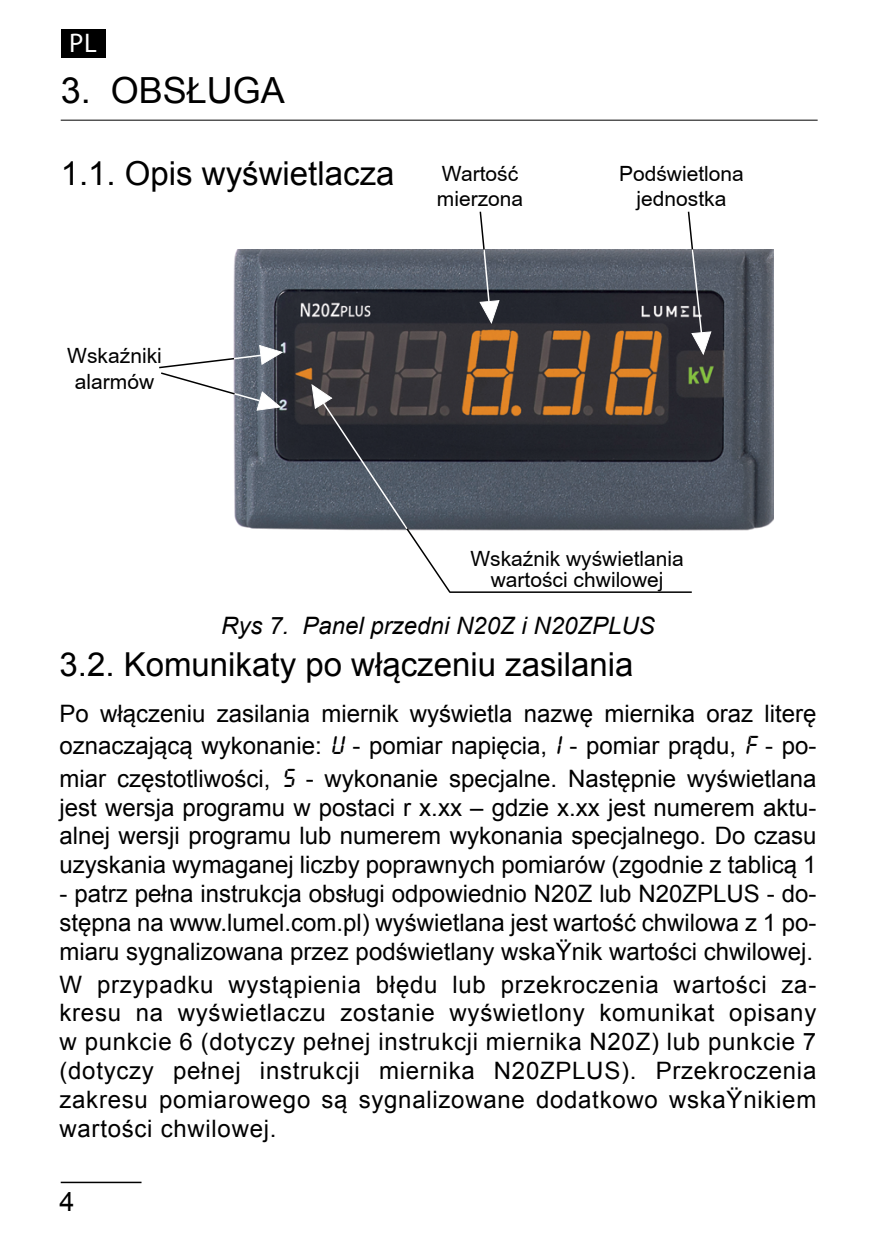
<style>
.page{position:relative;width:893px;height:1259px;background:#fff}
.page>*{position:absolute;margin:0;border:0;box-sizing:border-box;transform-origin:0 0}
.t1{font:36px "Arial";color:#000}
.t2{font:33px "Arial";color:#000}
.t3{font:27px "Myriad Pro";color:#fff}
.t4{font:27px "Arial";color:#000}
.t5{font:24px/28.8px "Arial";color:#000;text-align:justify}
.t6{font:italic 24px "Arial";color:#000}
.t7{font:21px/25.2px "Arial PL";color:#000;text-align:center}
.s1{font-family:"Lcd D";font-size:27px}
</style>
<div class="page">
<hr style="left:61px;top:1181px;width:81px;height:2px;background:#000">
<div style="left:61px;top:29px;width:45px;height:28px;background:#000"></div>
<img style="left:233px;top:249px;width:541px;height:282px">
<svg style="left:479px;top:211px;width:21px;height:113px"></svg>
<svg style="left:159px;top:344px;width:124px;height:67px"></svg>
<svg style="left:311px;top:384px;width:141px;height:208px"></svg>
<hr style="left:449px;top:591px;width:243px;height:2px;background:#000">
<svg style="left:687px;top:211px;width:25px;height:144px"></svg>
<hr style="left:61px;top:120px;width:757px;height:1px;background:#000">
<p class="t3" style="left:69px;top:26px;width:29px">PL</p>
<h1 class="t1" style="left:61px;top:67px;width:226px">3. OBSłUGA</h1>
<h2 class="t2" style="left:61px;top:152px;width:335px">1.1. Opis wyświetlacza</h2>
<p class="t7" style="left:437px;top:162px;width:88px;text-align:left">Wartość mierzona</p>
<p class="t7" style="left:67px;top:344px;width:96px">Wskaźniki alarmów</p>
<p class="t7" style="left:619px;top:162px;width:126px">Podświetlona jednostka</p>
<p class="t7" style="left:470px;top:548px;width:215px;line-height:21px">Wskaźnik wyświetlania wartości chwilowej</p>
<p class="t6" style="left:221px;top:609px;width:435px">Rys 7. Panel przedni N20Z i N20ZPLUS</p>
<h2 class="t2" style="left:60px;top:643px;width:576px">3.2. Komunikaty po włączeniu zasilania</h2>
<p class="t5" style="left:60px;top:697px;width:758px;line-height:32.4px">Po włączeniu zasilania miernik wyświetla nazwę miernika oraz literę oznaczającą wykonanie: <span class="s1">U</span> - pomiar napięcia, <span class="s1">I</span> - pomiar prądu, <span class="s1">F</span> - po&shy;miar częstotliwości, <span class="s1">S</span> - wykonanie specjalne. Następnie wyświetlana</p>
<p class="t5" style="left:60px;top:793px;width:758px">jest wersja programu w postaci r x.xx – gdzie x.xx jest numerem aktu&shy;alnej wersji programu lub numerem wykonania specjalnego. Do czasu uzyskania wymaganej liczby poprawnych pomiarów (zgodnie z tablicą 1</p>
<p class="t5" style="left:60px;top:879px;width:758px">- patrz pełna instrukcja obsługi odpowiednio N20Z lub N20ZPLUS - do&shy;stępna na www.lumel.com.pl) wyświetlana jest wartość chwilowa z 1 po&shy;miaru sygnalizowana przez podświetlany wskaŸnik wartości chwilowej.</p>
<p class="t5" style="left:60px;top:970px;width:758px">W przypadku wystąpienia błędu lub przekroczenia wartości za&shy;kresu na wyświetlaczu zostanie wyświetlony komunikat opisany w punkcie 6 (dotyczy pełnej instrukcji miernika N20Z) lub punkcie 7 (dotyczy pełnej instrukcji miernika N20ZPLUS). Przekroczenia zakresu pomiarowego są sygnalizowane dodatkowo wskaŸnikiem wartości chwilowej.</p>
<p class="t4" style="left:60px;top:1183px;width:17px">4</p>
</div>
